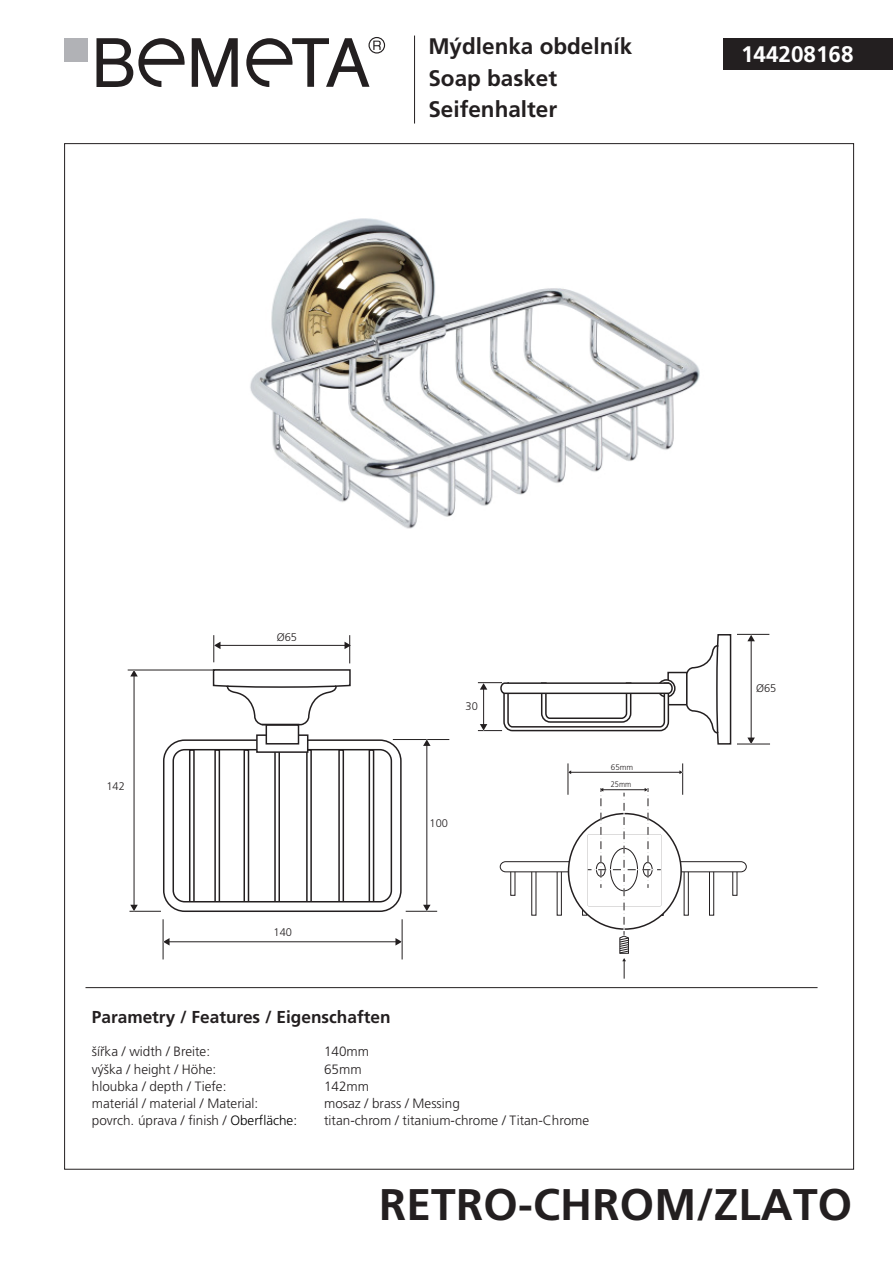
<style>
.page{position:relative;width:893px;height:1263px;background:#fff}
.page>*{position:absolute;margin:0;border:0;box-sizing:border-box;transform-origin:0 0}
.t1{font:700 44.25px "Frutiger CE";letter-spacing:.005em;color:#231f20}
.t2{font:700 22.5px/31.5px "Frutiger CE";color:#231f20}
.t3{font:700 22.5px "Frutiger CE";color:#fff}
.t4{font:700 17.25px "Frutiger CE";color:#231f20}
.t5{font:300 13.5px "Frutiger CE";color:#231f20}
.t6{font:300 11.1px "Frutiger CE";color:#231f20}
.t7{font:300 8.1px/17.1px "Frutiger CE";color:#231f20}
.s1{color:#000}
</style>
<div class="page">
<div style="left:724px;top:38px;width:169px;height:32px;background:#231f20"></div>
<svg style="left:192px;top:38px;width:46px;height:49px"></svg>
<svg style="left:96px;top:38px;width:89px;height:49px"></svg>
<div style="left:65px;top:38px;width:23px;height:24px;background:#b1b2b6"></div>
<svg style="left:246px;top:37px;width:139px;height:50px"></svg>
<hr style="left:414px;top:36px;width:1px;height:88px;background:#231f20">
<img style="left:250px;top:218px;width:450px;height:311px">
<svg style="left:557px;top:872px;width:4px;height:43px"></svg>
<svg style="left:532px;top:872px;width:4px;height:43px"></svg>
<svg style="left:511px;top:872px;width:4px;height:23px"></svg>
<svg style="left:733px;top:872px;width:4px;height:23px"></svg>
<svg style="left:582px;top:910px;width:5px;height:5px"></svg>
<svg style="left:684px;top:872px;width:4px;height:43px"></svg>
<svg style="left:709px;top:872px;width:5px;height:43px"></svg>
<svg style="left:163px;top:739px;width:239px;height:173px"></svg>
<div style="left:256px;top:734px;width:52px;height:19px;background:#fff;border:2px solid #231f20"></div>
<hr style="left:128px;top:670px;width:92px;height:1px;background:#231f20">
<hr style="left:393px;top:739px;width:56px;height:1px;background:#231f20">
<div style="left:266px;top:724px;width:33px;height:20px;background:#fff;border:2px solid #231f20"></div>
<hr style="left:129px;top:911px;width:32px;height:1px;background:#231f20">
<hr style="left:406px;top:911px;width:31px;height:1px;background:#231f20">
<hr style="left:134px;top:675px;width:1px;height:231px;background:#231f20">
<svg style="left:130px;top:905px;width:8px;height:6px"></svg>
<svg style="left:130px;top:670px;width:8px;height:6px"></svg>
<hr style="left:426px;top:745px;width:1px;height:161px;background:#231f20">
<svg style="left:423px;top:905px;width:8px;height:6px"></svg>
<svg style="left:423px;top:739px;width:8px;height:7px"></svg>
<hr style="left:163px;top:919px;width:1px;height:40px;background:#231f20">
<hr style="left:402px;top:919px;width:1px;height:40px;background:#231f20">
<hr style="left:168px;top:941px;width:229px;height:1px;background:#231f20">
<svg style="left:395px;top:938px;width:7px;height:7px"></svg>
<svg style="left:163px;top:938px;width:7px;height:7px"></svg>
<div style="left:667px;top:672px;width:20px;height:33px;background:#fff;border:2px solid #231f20"></div>
<div style="left:657px;top:679px;width:19px;height:19px;border:2px solid #231f20;border-radius:50%"></div>
<svg style="left:478px;top:681px;width:196px;height:51px"></svg>
<div style="left:500px;top:861px;width:246px;height:11px;border:1px solid #231f20;border-radius:5px"></div>
<hr style="left:737px;top:634px;width:32px;height:1px;background:#231f20">
<hr style="left:737px;top:744px;width:33px;height:1px;background:#231f20">
<hr style="left:751px;top:640px;width:1px;height:99px;background:#231f20">
<svg style="left:747px;top:737px;width:8px;height:7px"></svg>
<svg style="left:747px;top:635px;width:8px;height:6px"></svg>
<svg style="left:212px;top:635px;width:139px;height:91px"></svg>
<hr style="left:262px;top:724px;width:37px;height:1px;background:#231f20">
<svg style="left:685px;top:634px;width:47px;height:111px"></svg>
<hr style="left:86px;top:987px;width:732px;height:1px;background:#231f20">
<div style="left:568px;top:814px;width:113px;height:115px;background:#fff;border-radius:50%"></div>
<hr style="left:682px;top:763px;width:1px;height:32px;background:#231f20">
<hr style="left:568px;top:763px;width:1px;height:32px;background:#231f20">
<hr style="left:571px;top:772px;width:109px;height:1px;background:#231f20">
<svg style="left:679px;top:770px;width:4px;height:4px"></svg>
<svg style="left:587px;top:788px;width:74px;height:191px"></svg>
<h2 class="t2" style="left:428px;top:31px;width:205px">Mýdlenka obdelník<br>Soap basket<br>Seifenhalter</h2>
<h2 class="t3" style="left:741px;top:42px;width:114px">144208168</h2>
<p class="t6" style="left:106px;top:779px;width:20px">142</p>
<p class="t6" style="left:277px;top:631px;width:22px">Ø65</p>
<p class="t6" style="left:466px;top:700px;width:14px">30</p>
<p class="t6" style="left:430px;top:817px;width:20px">100</p>
<p class="t7" style="left:611px;top:758px;width:24px">65mm<br>25mm</p>
<p class="t6" style="left:274px;top:926px;width:20px">140</p>
<p class="t4" style="left:92px;top:1007px;width:300px">Parametry / Features / Eigenschaften</p>
<p class="t5" style="left:92px;top:1044px;width:120px">šířka / width / Breite:</p>
<p class="t5" style="left:324px;top:1044px;width:47px">140mm</p>
<p class="t5" style="left:92px;top:1061px;width:126px">výška / height / Höhe:</p>
<p class="t5" style="left:324px;top:1061px;width:39px">65mm</p>
<p class="t5" style="left:92px;top:1078px;width:136px">hloubka / depth / Tiefe:</p>
<p class="t5" style="left:324px;top:1078px;width:47px">142mm</p>
<p class="t5" style="left:92px;top:1096px;width:168px">materiál / material / Material:</p>
<p class="t5" style="left:324px;top:1096px;width:137px">mosaz / brass / Messing</p>
<p class="t5" style="left:92px;top:1113px;width:207px">povrch. úprava / finish / <span class="s1">Oberfläche:</span></p>
<p class="t5" style="left:324px;top:1113px;width:267px">titan-chrom / titanium-chrome / Titan-Chrome</p>
<p class="t6" style="left:756px;top:682px;width:22px">Ø65</p>
<h1 class="t1" style="left:379px;top:1179px;width:475px">RETRO-CHROM/ZLATO</h1>
</div>
